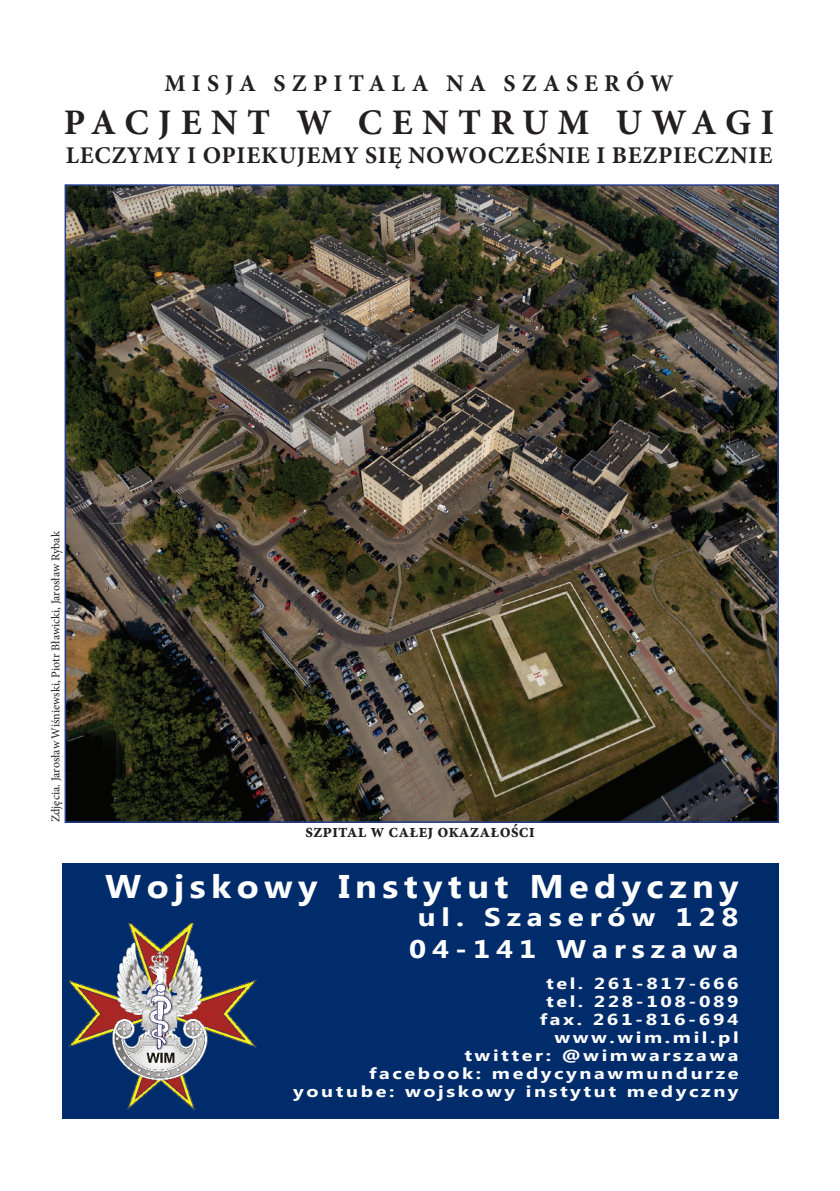
<style>
.page{position:relative;width:840px;height:1191px;background:#fff}
.page>*{position:absolute;margin:0;border:0;box-sizing:border-box;transform-origin:0 0}
.t1{font:700 36px "Minion Pro";color:#231f20}
.t2{font:700 32.8px "Myanmar Text";letter-spacing:.15em;color:#fff;scale:1.1 1}
.t3{font:700 25.4px/32px "Myanmar Text";letter-spacing:.2em;color:#fff;text-align:center;scale:1.16 1}
.t4{font:700 24px "Minion Pro";letter-spacing:.245em;color:#231f20}
.t5{font:700 19px "Minion Pro";color:#231f20;scale:.94 1}
.t6{font:700 15.8px/18px "Myanmar Text";letter-spacing:.13em;color:#fff;text-align:right;scale:1.25 1}
.t7{font:12px "Minion Pro";color:#231f20}
</style>
<div class="page">
<img style="left:68px;top:187px;width:707px;height:633px">
<div style="left:62px;top:863px;width:716px;height:256px;background:#002c6b"></div>
<img style="left:69px;top:923px;width:188px;height:186px">
<h3 class="t4" style="left:164px;top:67px;width:510px">MISJA SZPITALA NA SZASERÓW</h3>
<h1 class="t1" style="left:64px;top:97px;width:58px">PACJENT</h1>
<h1 class="t1" style="left:296px;top:97px;width:94px">W CENTR</h1>
<h1 class="t1" style="left:522px;top:97px;width:161px">UM UWAGI</h1>
<h3 class="t4" style="left:66px;top:139px;width:31px">LECZ</h3>
<h3 class="t4" style="left:127px;top:139px;width:92px">YMY I OPIEK</h3>
<h3 class="t4" style="left:278px;top:139px;width:34px">UJEM</h3>
<h3 class="t4" style="left:343px;top:139px;width:84px">Y SI Ę NOWOCZE</h3>
<h3 class="t4" style="left:535px;top:139px;width:28px">ŚNIE</h3>
<h3 class="t4" style="left:596px;top:139px;width:31px">I BEZPIECZNIE</h3>
<p class="t7" style="left:48px;top:822px;width:293px;rotate:-90deg">Zdjęcia. Jarosław Wiśniewski, Piotr Bławicki, Jarosław Rybak</p>
<p class="t5" style="left:305px;top:818px;width:246px">SZPITAL W CAŁEJ OKAZAŁOŚCI</p>
<h2 class="t2" style="left:105px;top:867px;width:577px">Wojskowy Instytut Medyczny</h2>
<h3 class="t3" style="left:409px;top:901px;width:285px">ul. Szaserów 128<br>04-141 Warszawa</h3>
<p class="t6" style="left:293px;top:974px;width:357px">tel. 261-817-666<br>tel. 228-108-089<br>fax. 261-816-694<br>www.wim.mil.pl<br>twitter: @wimwarszawa<br>facebook: medycynawmundurze youtube: wojskowy instytut medyczny</p>
</div>
